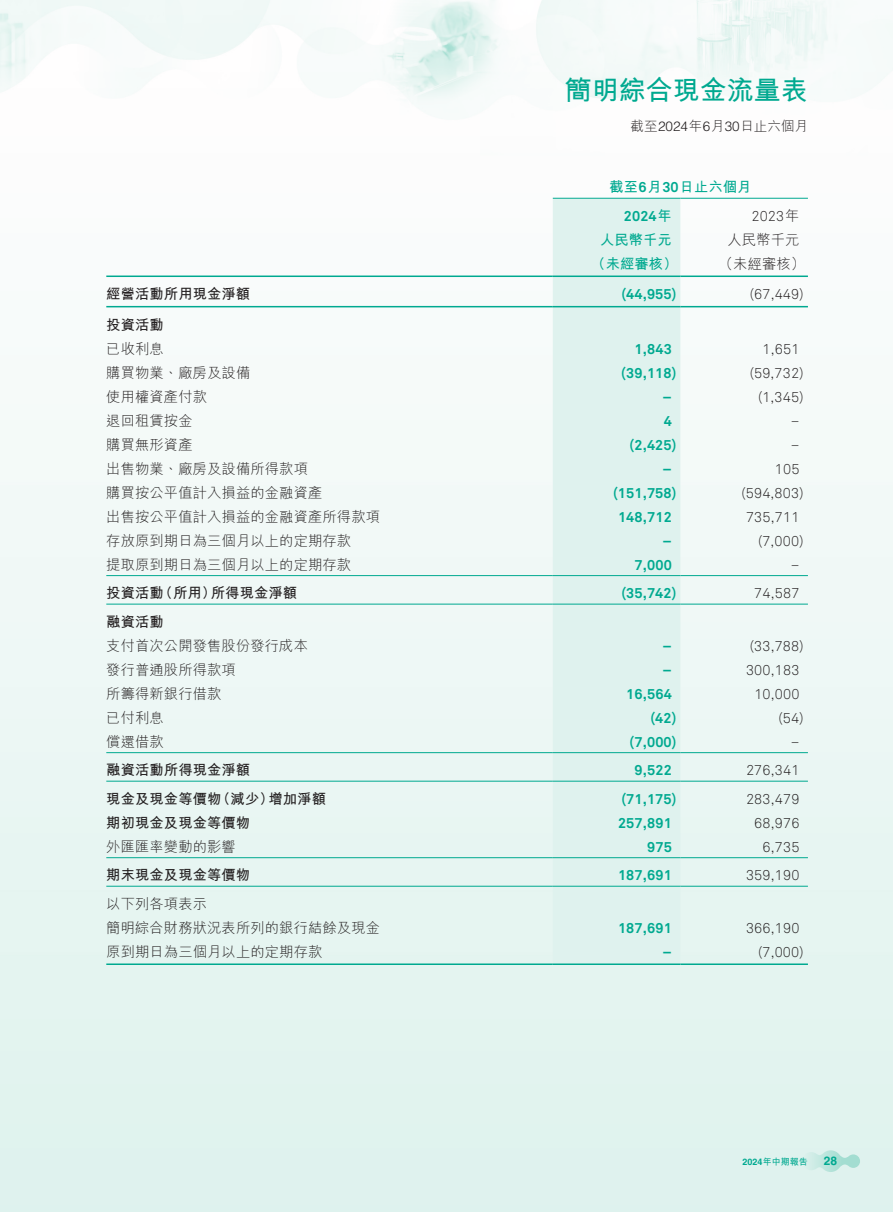
<style>
.page{position:relative;width:893px;height:1212px;background:#fff}
.page>*{position:absolute;margin:0;border:0;box-sizing:border-box;transform-origin:0 0}
.t1{font:700 27px "M Hei HK";color:#00a990}
.t2{font:300 14.25px "M Hei HK";letter-spacing:.01em;color:#231f20}
.t3{font:14.25px "Akkurat Light Pro";letter-spacing:.01em;color:#231f20}
.t4{font:700 14.25px "Akkurat Pro";letter-spacing:.01em;color:#00a990}
.t5{font:700 14.25px/30.5px "M Hei HK";letter-spacing:.01em;color:#231f20}
.t6{font:700 14.25px "M Hei HK";letter-spacing:.01em;color:#00a990}
.t7{font:300 13.5px "M Hei HK";color:#231f20}
.t8{font:700 12px "Helvetica LT Std";color:#00a990}
.t9{font:700 9px "M Hei HK";color:#00a990}
.s1{font-family:"Helvetica LT Std"}
.s2{font-family:"Akkurat Pro"}
.s3{font-family:"M Hei HK"}
.s4{font-family:"M Hei HK";font-weight:300}
</style>
<div class="page">
<svg style="left:802px;top:1150px;width:58px;height:22px"></svg>
<div style="left:553px;top:199px;width:127px;height:764px;background:#dff2ee"></div>
<hr style="left:553px;top:198px;width:127px;height:1px;background:#00a990">
<hr style="left:680px;top:198px;width:128px;height:1px;background:#00a990">
<hr style="left:106px;top:275px;width:447px;height:2px;background:#00a990">
<hr style="left:553px;top:275px;width:127px;height:2px;background:#00a990">
<hr style="left:680px;top:275px;width:128px;height:2px;background:#00a990">
<hr style="left:106px;top:306px;width:447px;height:1px;background:#00a990">
<hr style="left:553px;top:306px;width:127px;height:1px;background:#00a990">
<hr style="left:680px;top:306px;width:128px;height:1px;background:#00a990">
<hr style="left:106px;top:575px;width:447px;height:1px;background:#00a990">
<hr style="left:553px;top:575px;width:127px;height:1px;background:#00a990">
<hr style="left:680px;top:575px;width:128px;height:1px;background:#00a990">
<hr style="left:106px;top:604px;width:447px;height:1px;background:#00a990">
<hr style="left:553px;top:604px;width:127px;height:1px;background:#00a990">
<hr style="left:680px;top:604px;width:128px;height:1px;background:#00a990">
<hr style="left:106px;top:752px;width:447px;height:1px;background:#00a990">
<hr style="left:553px;top:752px;width:127px;height:1px;background:#00a990">
<hr style="left:680px;top:752px;width:128px;height:1px;background:#00a990">
<hr style="left:106px;top:781px;width:447px;height:1px;background:#00a990">
<hr style="left:553px;top:781px;width:127px;height:1px;background:#00a990">
<hr style="left:680px;top:781px;width:128px;height:1px;background:#00a990">
<hr style="left:106px;top:857px;width:447px;height:1px;background:#00a990">
<hr style="left:553px;top:857px;width:127px;height:1px;background:#00a990">
<hr style="left:680px;top:857px;width:128px;height:1px;background:#00a990">
<hr style="left:106px;top:886px;width:447px;height:1px;background:#00a990">
<hr style="left:553px;top:886px;width:127px;height:1px;background:#00a990">
<hr style="left:680px;top:886px;width:128px;height:1px;background:#00a990">
<hr style="left:106px;top:963px;width:447px;height:2px;background:#00a990">
<hr style="left:553px;top:963px;width:127px;height:2px;background:#00a990">
<hr style="left:680px;top:963px;width:128px;height:2px;background:#00a990">
<h1 class="t1" style="left:565px;top:70px;width:244px">簡明綜合現金流量表</h1>
<p class="t7" style="left:631px;top:119px;width:179px">截至<span class="s1">2024</span>年<span class="s1">6</span>月<span class="s1">30</span>日止六個月</p>
<p class="t6" style="left:609px;top:177px;width:144px">截至<span class="s2">6</span>月<span class="s2">30</span>日止六個月</p>
<p class="t4" style="left:624px;top:207px;width:50px">2024<span class="s3">年</span></p>
<p class="t3" style="left:751px;top:207px;width:49px">2023<span class="s4">年</span></p>
<p class="t6" style="left:600px;top:229px;width:73px">人民幣千元</p>
<p class="t2" style="left:727px;top:232px;width:73px">人民幣千元</p>
<p class="t6" style="left:591px;top:253px;width:88px">（未經審核）</p>
<p class="t2" style="left:719px;top:256px;width:88px">（未經審核(</p>
<p class="t5" style="left:106px;top:277px;width:145px">經營活動所用現金淨額投資活動</p>
<p class="t4" style="left:621px;top:285px;width:57px">)44,955(</p>
<p class="t3" style="left:750px;top:286px;width:55px">)67,449(</p>
<p class="t2" style="left:106px;top:341px;width:59px">已收利息</p>
<p class="t4" style="left:635px;top:340px;width:39px">1,843</p>
<p class="t3" style="left:762px;top:340px;width:38px">1,651</p>
<p class="t2" style="left:106px;top:365px;width:145px">購買物業、廠房及設備</p>
<p class="t4" style="left:621px;top:364px;width:57px">)39,118(</p>
<p class="t3" style="left:750px;top:364px;width:55px">)59,732(</p>
<p class="t2" style="left:106px;top:389px;width:102px">使用權資產付款</p>
<p class="t4" style="left:662px;top:388px;width:11px">–</p>
<p class="t3" style="left:758px;top:388px;width:47px">)1,345(</p>
<p class="t2" style="left:106px;top:413px;width:88px">退回租賃按金</p>
<p class="t4" style="left:664px;top:412px;width:10px">4</p>
<p class="t3" style="left:791px;top:412px;width:10px">–</p>
<p class="t2" style="left:106px;top:437px;width:88px">購買無形資產</p>
<p class="t4" style="left:630px;top:436px;width:48px">)2,425(</p>
<p class="t3" style="left:791px;top:436px;width:10px">–</p>
<p class="t2" style="left:106px;top:461px;width:203px">出售物業、廠房及設備所得款項</p>
<p class="t4" style="left:662px;top:460px;width:11px">–</p>
<p class="t3" style="left:775px;top:460px;width:26px">105</p>
<p class="t2" style="left:106px;top:485px;width:218px">購買按公平值計入損益的金融資產</p>
<p class="t4" style="left:613px;top:484px;width:65px">)151,758(</p>
<p class="t3" style="left:742px;top:484px;width:64px">)594,803(</p>
<p class="t2" style="left:106px;top:509px;width:275px">出售按公平值計入損益的金融資產所得款項</p>
<p class="t4" style="left:618px;top:508px;width:55px">148,712</p>
<p class="t3" style="left:746px;top:508px;width:55px">735,711</p>
<p class="t2" style="left:106px;top:533px;width:246px">存放原到期日為三個月以上的定期存款</p>
<p class="t4" style="left:662px;top:532px;width:11px">–</p>
<p class="t3" style="left:758px;top:532px;width:47px">)7,000(</p>
<p class="t2" style="left:106px;top:557px;width:246px">提取原到期日為三個月以上的定期存款</p>
<p class="t4" style="left:635px;top:556px;width:39px">7,000</p>
<p class="t3" style="left:791px;top:556px;width:10px">–</p>
<p class="t5" style="left:211px;top:576px;width:88px">所得現金淨額</p>
<p class="t5" style="left:159px;top:576px;width:59px">（所用）</p>
<p class="t5" style="left:106px;top:577px;width:59px;line-height:28.5px">投資活動融資活動</p>
<p class="t4" style="left:621px;top:584px;width:57px">)35,742(</p>
<p class="t3" style="left:754px;top:585px;width:47px">74,587</p>
<p class="t2" style="left:106px;top:638px;width:203px">支付首次公開發售股份發行成本</p>
<p class="t4" style="left:662px;top:637px;width:11px">–</p>
<p class="t3" style="left:750px;top:637px;width:55px">)33,788(</p>
<p class="t2" style="left:106px;top:662px;width:131px">發行普通股所得款項</p>
<p class="t4" style="left:662px;top:661px;width:11px">–</p>
<p class="t3" style="left:746px;top:661px;width:55px">300,183</p>
<p class="t2" style="left:106px;top:686px;width:117px">所籌得新銀行借款</p>
<p class="t4" style="left:626px;top:685px;width:47px">16,564</p>
<p class="t3" style="left:754px;top:685px;width:47px">10,000</p>
<p class="t2" style="left:106px;top:710px;width:59px">已付利息</p>
<p class="t4" style="left:650px;top:709px;width:28px">)42(</p>
<p class="t3" style="left:779px;top:709px;width:26px">)54(</p>
<p class="t2" style="left:106px;top:734px;width:59px">償還借款</p>
<p class="t4" style="left:630px;top:733px;width:48px">)7,000(</p>
<p class="t3" style="left:791px;top:733px;width:10px">–</p>
<p class="t5" style="left:106px;top:753px;width:145px">融資活動所得現金淨額</p>
<p class="t4" style="left:635px;top:761px;width:39px">9,522</p>
<p class="t3" style="left:746px;top:762px;width:55px">276,341</p>
<p class="t5" style="left:106px;top:782px;width:117px">現金及現金等價物</p>
<p class="t5" style="left:268px;top:782px;width:59px">增加淨額</p>
<p class="t5" style="left:216px;top:782px;width:59px">（減少）</p>
<p class="t4" style="left:621px;top:790px;width:57px">)71,175(</p>
<p class="t3" style="left:746px;top:790px;width:55px">283,479</p>
<p class="t5" style="left:106px;top:806px;width:145px">期初現金及現金等價物</p>
<p class="t4" style="left:618px;top:814px;width:55px">257,891</p>
<p class="t3" style="left:754px;top:814px;width:47px">68,976</p>
<p class="t2" style="left:106px;top:839px;width:131px">外匯匯率變動的影響</p>
<p class="t4" style="left:647px;top:838px;width:26px">975</p>
<p class="t3" style="left:762px;top:838px;width:38px">6,735</p>
<p class="t5" style="left:106px;top:858px;width:145px">期末現金及現金等價物</p>
<p class="t2" style="left:106px;top:896px;width:102px">以下列各項表示</p>
<p class="t4" style="left:618px;top:866px;width:55px">187,691</p>
<p class="t3" style="left:746px;top:867px;width:55px">359,190</p>
<p class="t2" style="left:106px;top:920px;width:275px">簡明綜合財務狀況表所列的銀行結餘及現金</p>
<p class="t4" style="left:618px;top:919px;width:55px">187,691</p>
<p class="t3" style="left:746px;top:919px;width:55px">366,190</p>
<p class="t2" style="left:106px;top:944px;width:218px">原到期日為三個月以上的定期存款</p>
<p class="t4" style="left:662px;top:943px;width:11px">–</p>
<p class="t3" style="left:758px;top:943px;width:47px">)7,000(</p>
<p class="t9" style="left:742px;top:1155px;width:67px"><span class="s1">2024</span>年中期報告</p>
<p class="t8" style="left:824px;top:1153px;width:15px">28</p>
</div>
